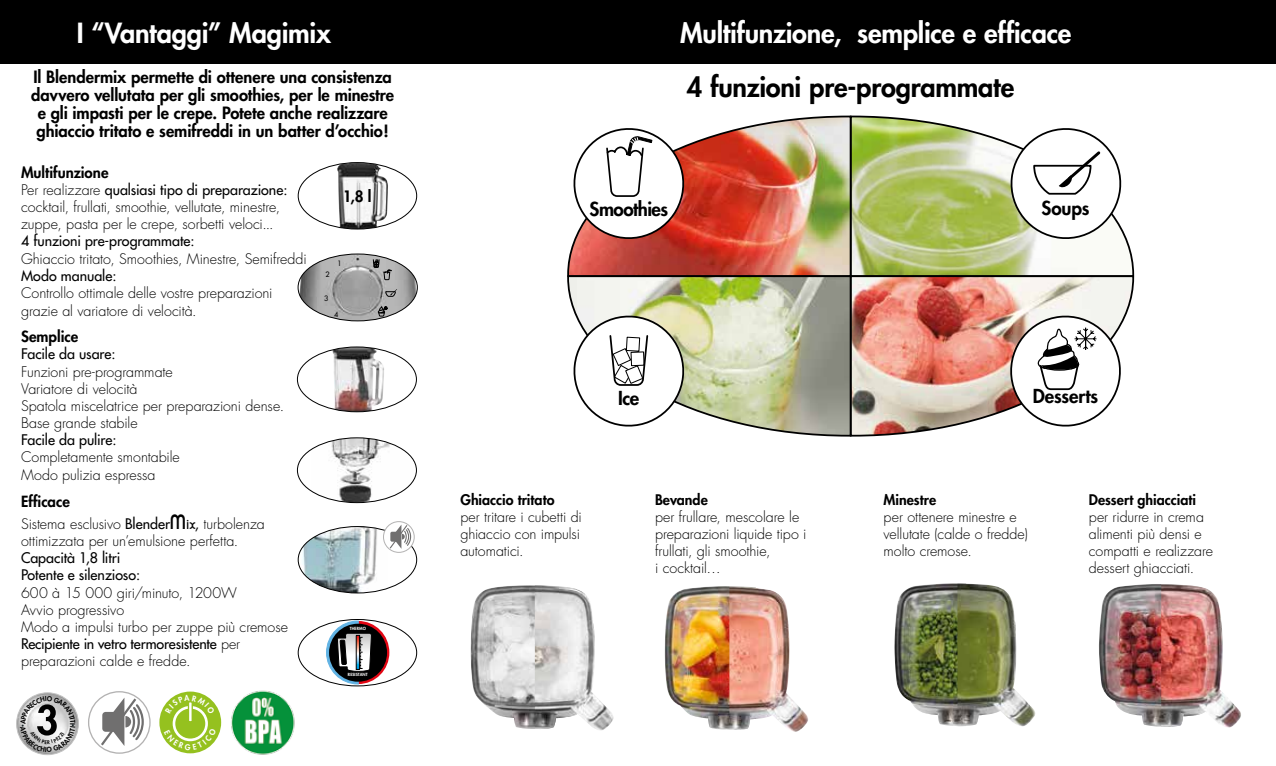
<style>
.page{position:relative;width:1276px;height:766px;background:#fff}
.page>*{position:absolute;margin:0;border:0;box-sizing:border-box;transform-origin:0 0}
.t1{font:800 27px "Futura";letter-spacing:-.01em;color:#fff}
.t2{font:800 27px "Futura";letter-spacing:-.01em;color:#000}
.t3{font:800 18.75px "Futura";letter-spacing:-.015em;color:#000}
.t4{font:800 16.5px/18px "Futura";letter-spacing:-.005em;color:#000;text-align:center}
.t5{font:800 15.3px "Futura";color:#000}
.t6{font:800 15px "Futura";color:#000}
.t7{font:300 14.25px/17.1px "Futura";letter-spacing:-.005em;color:#000}
.t8{font:14.25px/17.1px "Futura";letter-spacing:-.005em;color:#000}
.t9{font:800 14.25px "Futura";color:#000}
.t10{font:7.2px "Futura";color:#000}
.t11{font:800 4.2px "Futura";letter-spacing:.015em;color:#fff}
.s1{font-weight:400}
.s2{font-family:"Bauhaus";font-weight:500;font-size:30px}
.s3{font-family:"Bauhaus";font-weight:500}
</style>
<div class="page">
<div style="left:0;top:0;width:1276px;height:64px;background:#000"></div>
<img style="left:852px;top:278px;width:283px;height:159px">
<svg style="left:852px;top:115px;width:283px;height:163px"></svg>
<img style="left:567px;top:278px;width:285px;height:159px">
<img style="left:567px;top:115px;width:285px;height:163px">
<svg style="left:1008px;top:313px;width:114px;height:124px"></svg>
<svg style="left:1006px;top:124px;width:119px;height:117px"></svg>
<svg style="left:567px;top:122px;width:123px;height:121px"></svg>
<svg style="left:569px;top:311px;width:119px;height:117px"></svg>
<div style="left:88px;top:691px;width:63px;height:62px;border:1px solid #b3b2b2;border-radius:50%"></div>
<svg style="left:99px;top:695px;width:46px;height:52px"></svg>
<svg style="left:326px;top:620px;width:63px;height:64px"></svg>
<img style="left:312px;top:437px;width:104px;height:65px">
<img style="left:332px;top:350px;width:47px;height:61px">
<img style="left:470px;top:585px;width:65px;height:143px">
<img style="left:535px;top:585px;width:79px;height:146px">
<img style="left:664px;top:586px;width:65px;height:144px">
<img style="left:729px;top:586px;width:79px;height:145px">
<img style="left:894px;top:583px;width:63px;height:143px">
<img style="left:957px;top:583px;width:79px;height:143px">
<img style="left:1099px;top:584px;width:62px;height:142px">
<img style="left:1161px;top:584px;width:80px;height:144px">
<img style="left:231px;top:690px;width:64px;height:65px">
<div style="left:159px;top:691px;width:62px;height:62px;background:#95c11f;border-radius:50%"></div>
<div style="left:173px;top:705px;width:35px;height:36px;border:3px solid #fff;border-radius:50%"></div>
<img style="left:337px;top:162px;width:51px;height:67px">
<div style="left:298px;top:162px;width:119px;height:67px;border:1px solid #000;border-radius:50%"></div>
<img style="left:298px;top:526px;width:90px;height:66px">
<div style="left:298px;top:526px;width:119px;height:67px;border:1px solid #000;border-radius:50%"></div>
<svg style="left:383px;top:521px;width:31px;height:31px"></svg>
<div style="left:383px;top:521px;width:31px;height:31px;border:1px solid #b3b2b2;border-radius:50%"></div>
<svg style="left:388px;top:523px;width:24px;height:26px"></svg>
<img style="left:299px;top:255px;width:118px;height:66px">
<svg style="left:373px;top:259px;width:18px;height:21px"></svg>
<svg style="left:385px;top:289px;width:12px;height:8px"></svg>
<svg style="left:378px;top:306px;width:10px;height:10px"></svg>
<img style="left:17px;top:694px;width:61px;height:60px">
<div style="left:16px;top:692px;width:63px;height:62px;border:1px solid #c2c2c2;border-radius:50%"></div>
<svg style="left:165px;top:694px;width:50px;height:28px"></svg>
<svg style="left:164px;top:728px;width:52px;height:21px"></svg>
<svg style="left:20px;top:695px;width:55px;height:57px"></svg>
<h1 class="t1" style="left:77px;top:16px;width:255px">I “Vantaggi” Magimix</h1>
<p class="t4" style="left:31px;top:68px;width:364px">Il Blendermix permette di ottenere una consistenza davvero vellutata per gli smoothies, per le minestre e gli impasti per le crepe. Potete anche realizzare ghiaccio tritato e semifreddi in un batter d’occhio!</p>
<p class="t6" style="left:21px;top:163px;width:89px">Multifunzione</p>
<p class="t7" style="left:21px;top:181px;width:268px">Per realizzare <span class="s1">qualsiasi tipo di preparazione: </span>cocktail, frullati, smoothie, vellutate, minestre, zuppe, pasta per le crepe, sorbetti veloci...</p>
<p class="t8" style="left:21px;top:232px;width:175px">4 funzioni pre-programmate:</p>
<p class="t7" style="left:21px;top:250px;width:287px">Ghiaccio tritato, Smoothies, Minestre, Semifreddi</p>
<p class="t8" style="left:21px;top:267px;width:97px">Modo manuale:</p>
<p class="t7" style="left:21px;top:283px;width:253px;line-height:18px">Controllo ottimale delle vostre preparazioni grazie al variatore di velocità.</p>
<p class="t6" style="left:21px;top:327px;width:59px">Semplice</p>
<p class="t8" style="left:21px;top:345px;width:96px">Facile da usare:</p>
<p class="t7" style="left:21px;top:363px;width:265px">Funzioni pre-programmate<br>Variatore di velocità<br>Spatola miscelatrice per preparazioni dense.<br>Base grande stabile</p>
<p class="t8" style="left:21px;top:431px;width:97px">Facile da pulire:</p>
<p class="t7" style="left:21px;top:448px;width:160px;line-height:18px">Completamente smontabile<br>Modo pulizia espressa</p>
<p class="t6" style="left:21px;top:491px;width:50px">Efficace</p>
<p class="t7" style="left:21px;top:515px;width:245px">Sistema esclusivo <span class="s1">Blender</span><span class="s2">m</span><span class="s3">ix</span><span class="s1">,</span> turbolenza ottimizzata per un’emulsione perfetta.</p>
<p class="t8" style="left:21px;top:549px;width:121px">Capacità 1,8 litri<br>Potente e silenzioso:</p>
<p class="t7" style="left:21px;top:584px;width:268px">600 à 15 000 giri/minuto, 1200W<br>Avvio progressivo<br>Modo a impulsi turbo per zuppe più cremose<br><span class="s1">Recipiente in vetro termoresistente</span> per preparazioni calde e fredde.</p>
<p class="t5" style="left:343px;top:186px;width:30px">1,8 l</p>
<p class="t10" style="left:338px;top:258px;width:6px">1</p>
<p class="t10" style="left:325px;top:270px;width:6px">2</p>
<p class="t10" style="left:324px;top:294px;width:6px">3</p>
<p class="t10" style="left:334px;top:309px;width:6px">4</p>
<p class="t11" style="left:350px;top:625px;width:18px">THERMO</p>
<p class="t11" style="left:348px;top:671px;width:21px">RESISTANT</p>
<h1 class="t1" style="left:680px;top:16px;width:393px">Multifunzione, semplice e efficace</h1>
<h1 class="t2" style="left:687px;top:70px;width:329px">4 funzioni pre-programmate</h1>
<h2 class="t3" style="left:589px;top:197px;width:80px">Smoothies</h2>
<h2 class="t3" style="left:1041px;top:196px;width:49px">Soups</h2>
<p class="t9" style="left:460px;top:490px;width:96px">Ghiaccio tritato</p>
<p class="t7" style="left:460px;top:508px;width:123px">per tritare i cubetti di ghiaccio con impulsi automatici.</p>
<h2 class="t3" style="left:618px;top:386px;width:23px">Ice</h2>
<p class="t9" style="left:655px;top:490px;width:54px">Bevande</p>
<p class="t7" style="left:655px;top:508px;width:153px">per frullare, mescolare le preparazioni liquide tipo i frullati, gli smoothie,<br>i cocktail…</p>
<h2 class="t3" style="left:1033px;top:383px;width:67px">Desserts</h2>
<p class="t9" style="left:883px;top:490px;width:54px">Minestre</p>
<p class="t7" style="left:883px;top:508px;width:146px">per ottenere minestre e vellutate (calde o fredde) molto cremose.</p>
<p class="t9" style="left:1089px;top:490px;width:109px">Dessert ghiacciati</p>
<p class="t7" style="left:1089px;top:508px;width:126px">per ridurre in crema alimenti più densi e compatti e realizzare dessert ghiacciati.</p>
</div>
